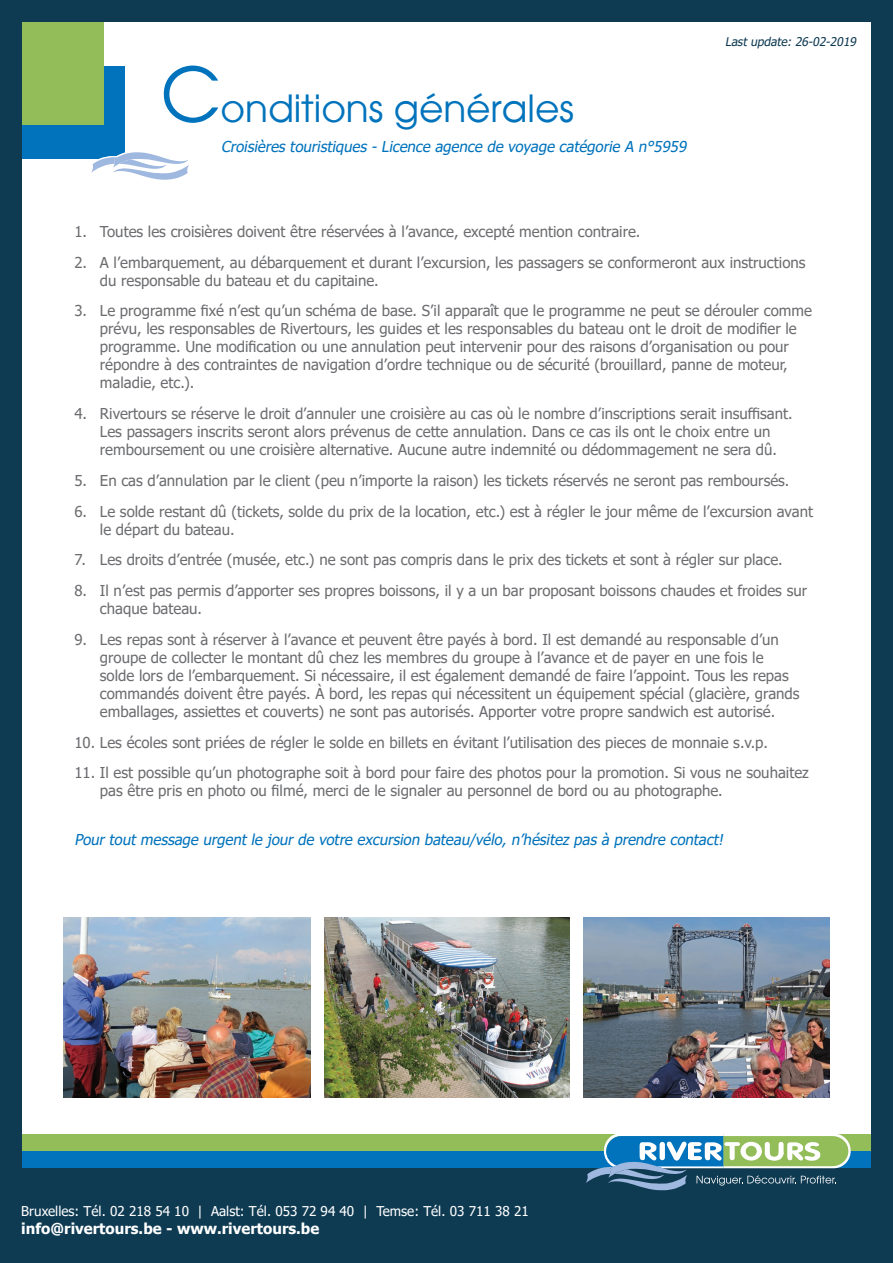
<style>
.page{position:relative;width:893px;height:1263px;background:#fff}
.page>*{position:absolute;margin:0;border:0;box-sizing:border-box;transform-origin:0 0}
.t1{font:37.5px "Avalon";color:#0073bc}
.t2{font:15px/18px "Tahoma";color:#6c6d70}
.t3{font:italic 15px "Tahoma";color:#0073bc}
.t4{font:700 15px "Tahoma";color:#fff}
.t5{font:13.5px "Tahoma";color:#fff}
.t6{font:italic 12px "Tahoma";color:#0e3a52}
.s1{font-size:75px}
</style>
<div class="page">
<div style="left:20px;top:66px;width:105px;height:92px;background:#0073bc"></div>
<div style="left:20px;top:20px;width:84px;height:105px;background:#93bd59"></div>
<svg style="left:90px;top:152px;width:99px;height:28px"></svg>
<div style="left:21px;top:1134px;width:851px;height:17px;background:#93bd59"></div>
<div style="left:21px;top:1151px;width:851px;height:17px;background:#0073bc"></div>
<div style="left:0;top:1168px;width:893px;height:95px;background:#0e3a52"></div>
<div style="left:0;top:0;width:893px;height:21px;background:#0e3a52"></div>
<div style="left:0;top:0;width:21px;height:1263px;background:#0e3a52"></div>
<div style="left:872px;top:0;width:21px;height:1263px;background:#0e3a52"></div>
<svg style="left:586px;top:1134px;width:265px;height:56px"></svg>
<img style="left:64px;top:917px;width:246px;height:180px">
<img style="left:324px;top:917px;width:245px;height:180px">
<img style="left:583px;top:917px;width:246px;height:180px">
<p class="t1" style="left:160px;top:85px;width:416px"><span class="s1">C</span>onditions générales</p>
<p class="t3" style="left:221px;top:136px;width:471px">Croisièrestouristiques-Licence agence de voyage catégorie A n°5959</p>
<p class="t6" style="left:725px;top:34px;width:136px">Lastupdate:26-02-2019</p>
<p class="t2" style="left:74px;top:223px;width:568px">1. Toutes les croisières doivent être réservées à l’avance, excepté mention contraire.</p>
<p class="t2" style="left:100px;top:254px;width:707px;text-indent:-26px">2. A l’embarquement, au débarquement et durant l’excursion, les passagers se conformeront aux instructions du responsable du bateau et du capitaine.</p>
<p class="t2" style="left:100px;top:303px;width:713px;text-indent:-26px">3. Le programme fixé n’est qu’un schéma de base. S’il apparaît que le programme ne peut se dérouler comme prévu, les responsables de Rivertours, les guides et les responsables du bateau ont le droit de modifier le programme. Une modification ou une annulation peut intervenir pour des raisons d’organisation ou pour répondre à des contraintes de navigation d’ordre technique ou de sécurité (brouillard, panne de moteur, maladie, etc.).</p>
<p class="t2" style="left:100px;top:405px;width:694px;text-indent:-26px">4. Rivertours se réserve le droit d’annuler une croisière au cas où le nombre d’inscriptions serait insuffisant.<br>Les passagers inscrits seront alors prévenus de cette annulation. Dans ce cas ils ont le choix entre un remboursement ou une croisière alternative. Aucune autre indemnité ou dédommagement ne sera dû.</p>
<p class="t2" style="left:74px;top:472px;width:717px">5. En cas d’annulation par le client (peu n’importe la raison) les tickets réservés ne seront pas remboursés.</p>
<p class="t2" style="left:100px;top:503px;width:715px;text-indent:-26px">6. Le solde restant dû (tickets, solde du prix de la location, etc.) est à régler le jour même de l’excursion avant le départ du bateau.</p>
<p class="t2" style="left:74px;top:552px;width:710px">7. Les droits d’entrée (musée, etc.) ne sont pas compris dans le prix des tickets et sont à régler sur place.</p>
<p class="t2" style="left:100px;top:583px;width:709px;text-indent:-26px">8. Il n’est pas permis d’apporter ses propres boissons, il y a un bar proposant boissons chaudes et froides sur chaque bateau.</p>
<p class="t2" style="left:100px;top:631px;width:701px;text-indent:-26px">9. Les repas sont à réserver à l’avance et peuvent être payés à bord. Il est demandé au responsable d’un groupe de collecter le montant dû chez les membres du groupe à l’avance et de payer en une fois le solde lors de l’embarquement. Si nécessaire, il est également demandé de faire l’appoint. Tous les repas commandés doivent être payés. À bord, les repas qui nécessitent un équipement spécial (glacière, grands emballages, assiettes et couverts) ne sont pas autorisés. Apporter votre propre sandwich est autorisé.</p>
<p class="t2" style="left:74px;top:734px;width:695px">10. Les écoles sont priées de régler le solde en billets en évitant l’utilisation des pieces de monnaie s.v.p.</p>
<p class="t2" style="left:100px;top:765px;width:710px;text-indent:-26px">11. Il est possible qu’un photographe soit à bord pour faire des photos pour la promotion. Si vous ne souhaitez pas être pris en photo ou filmé, merci de le signaler au personnel de bord ou au photographe.</p>
<p class="t3" style="left:74px;top:830px;width:654px">Pour tout message urgent le jour de votre excursion bateau/vélo, n’hésitez pas à prendre contact!</p>
<p class="t5" style="left:21px;top:1202px;width:509px">Bruxelles: Tél. 02 218 54 10 | Aalst: Tél. 053 72 94 40 | Temse: Tél. 03 711 38 21</p>
<p class="t4" style="left:21px;top:1218px;width:300px">info@rivertours.be - www.rivertours.be</p>
</div>
